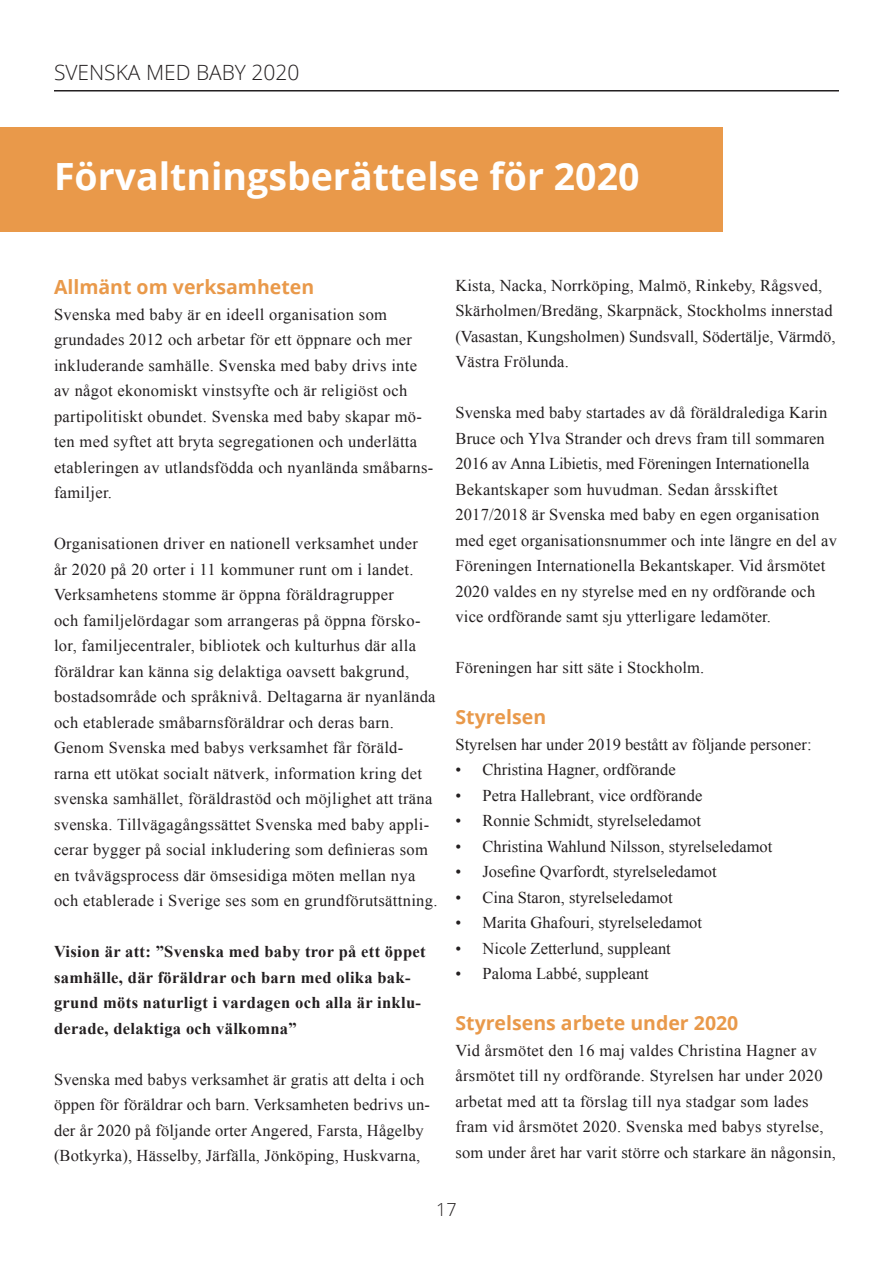
<style>
.page{position:relative;width:893px;height:1263px;background:#fff}
.page>*{position:absolute;margin:0;border:0;box-sizing:border-box;transform-origin:0 0}
.t1{font:700 37.5px "Open Sans";color:#fff}
.t2{font:300 21px "Open Sans";color:#231f20}
.t3{font:700 19.5px "Open Sans";color:#e9994a}
.t4{font:300 18px "Open Sans";color:#231f20}
.t5{font:16.5px/25.5px "Times New Roman";letter-spacing:.02em;color:#231f20}
.t6{font:16.5px "Times New Roman";color:#231f20}
.t7{font:700 16.5px/25.5px "Times New Roman";letter-spacing:.02em;color:#231f20}
</style>
<div class="page">
<div style="left:0;top:128px;width:723px;height:104px;background:#e9994a"></div>
<hr style="left:54px;top:90px;width:785px;height:2px;background:#231f20">
<p class="t2" style="left:54px;top:58px;width:247px">SVENSKA MED BABY 2020</p>
<p class="t1" style="left:54px;top:150px;width:587px">Förvaltningsberättelse för 2020</p>
<p class="t3" style="left:54px;top:273px;width:262px">Allmänt om verksamheten</p>
<p class="t5" style="left:54px;top:301px;width:381px">Svenska med baby är en ideell organisation som grundades 2012 och arbetar för ett öppnare och mer inkluderande samhälle. Svenska med baby drivs inte av något ekonomiskt vinstsyfte och är religiöst och partipolitiskt obundet. Svenska med baby skapar mö&shy;ten med syftet att bryta segregationen och underlätta etableringen av utlandsfödda och nyanlända småbarns&shy;familjer.</p>
<p class="t5" style="left:54px;top:531px;width:383px">Organisationen driver en nationell verksamhet under<br>år 2020 på 20 orter i 11 kommuner runt om i landet.<br>Verksamhetens stomme är öppna föräldragrupper<br>och familjelördagar som arrangeras på öppna försko&shy;lor, familjecentraler, bibliotek och kulturhus där alla föräldrar kan känna sig delaktiga oavsett bakgrund, bostadsområde och språknivå. Deltagarna är nyanlända och etablerade småbarnsföräldrar och deras barn.</p>
<p class="t5" style="left:54px;top:735px;width:385px">Genom Svenska med babys verksamhet får föräld&shy;rarna ett utökat socialt nätverk, information kring det svenska samhället, föräldrastöd och möjlighet att träna svenska. Tillvägagångssättet Svenska med baby appli&shy;cerar bygger på social inkludering som definieras som en tvåvägsprocess där ömsesidiga möten mellan nya och etablerade i Sverige ses som en grundförutsättning.</p>
<p class="t7" style="left:54px;top:938px;width:373px">Vision är att: ”Svenska med baby tror på ett öppet samhälle, där föräldrar och barn med olika bak&shy;grund möts naturligt i vardagen och alla är inklu&shy;derade, delaktiga och välkomna”</p>
<p class="t5" style="left:54px;top:1066px;width:377px">Svenska med babys verksamhet är gratis att delta i och öppen för föräldrar och barn. Verksamheten bedrivs un&shy;der år 2020 på följande orter Angered, Farsta, Hågelby (Botkyrka), Hässelby, Järfälla, Jönköping, Huskvarna,</p>
<p class="t5" style="left:455px;top:272px;width:382px">Kista, Nacka, Norrköping, Malmö, Rinkeby, Rågsved, Skärholmen/Bredäng, Skarpnäck, Stockholms innerstad (Vasastan, Kungsholmen) Sundsvall, Södertälje, Värmdö, Västra Frölunda.</p>
<p class="t5" style="left:455px;top:400px;width:373px">Svenska med baby startades av då föräldralediga Karin<br>Bruce och Ylva Strander och drevs fram till sommaren<br>2016 av Anna Libietis, med Föreningen Internationella</p>
<p class="t5" style="left:455px;top:476px;width:383px">Bekantskaper som huvudman. Sedan årsskiftet 2017/2018 är Svenska med baby en egen organisation med eget organisationsnummer och inte längre en del av Föreningen Internationella Bekantskaper. Vid årsmötet 2020 valdes en ny styrelse med en ny ordförande och vice ordförande samt sju ytterligare ledamöter.</p>
<p class="t5" style="left:455px;top:655px;width:250px">Föreningen har sitt säte i Stockholm.</p>
<p class="t3" style="left:455px;top:703px;width:92px">Styrelsen</p>
<p class="t6" style="left:455px;top:733px;width:358px">Styrelsen har under 2019 bestått av följande personer:</p>
<p class="t6" style="left:455px;top:759px;width:222px">• Christina Hagner, ordförande</p>
<p class="t6" style="left:455px;top:784px;width:248px">• Petra Hallebrant, vice ordförande</p>
<p class="t6" style="left:455px;top:810px;width:247px">• Ronnie Schmidt, styrelseledamot</p>
<p class="t6" style="left:455px;top:835px;width:318px">• Christina Wahlund Nilsson, styrelseledamot</p>
<p class="t6" style="left:455px;top:861px;width:263px">• Josefine Qvarfordt, styrelseledamot</p>
<p class="t6" style="left:455px;top:886px;width:219px">• Cina Staron, styrelseledamot</p>
<p class="t6" style="left:455px;top:912px;width:248px">• Marita Ghafouri, styrelseledamot</p>
<p class="t6" style="left:455px;top:937px;width:217px">• Nicole Zetterlund, suppleant</p>
<p class="t6" style="left:455px;top:963px;width:195px">• Paloma Labbé, suppleant</p>
<p class="t3" style="left:455px;top:1009px;width:284px">Styrelsens arbete under 2020</p>
<p class="t5" style="left:455px;top:1037px;width:382px">Vid årsmötet den 16 maj valdes Christina Hagner av årsmötet till ny ordförande. Styrelsen har under 2020 arbetat med att ta förslag till nya stadgar som lades fram vid årsmötet 2020. Svenska med babys styrelse, som under året har varit större och starkare än någonsin,</p>
<p class="t4" style="left:436px;top:1197px;width:22px">17</p>
</div>
